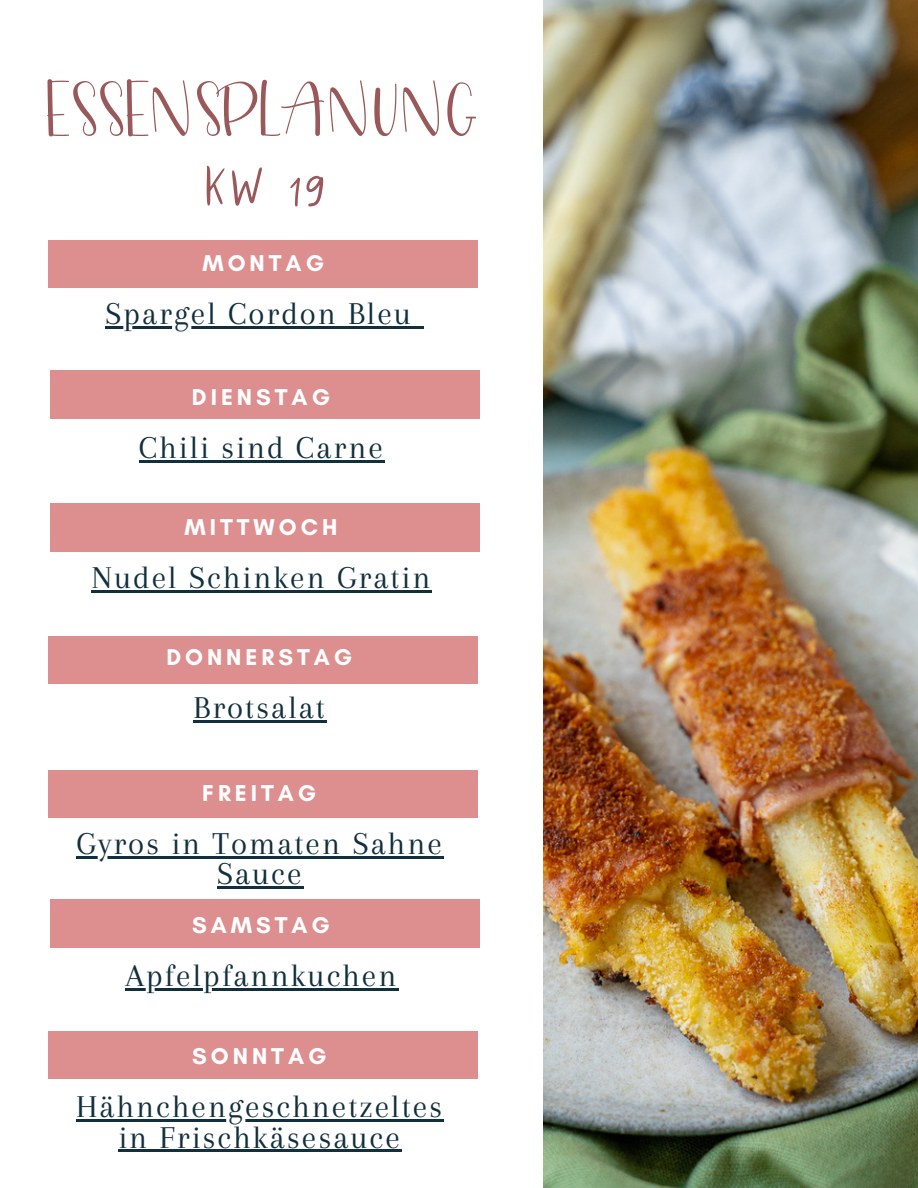
<style>
.page{position:relative;width:918px;height:1188px;background:#fff}
.page>*{position:absolute;margin:0;border:0;box-sizing:border-box;transform-origin:0 0}
.t1{font:57.6px "Just Write Solid";letter-spacing:.02em;color:#99595a}
.t2{font:53.4px "Jenthill Light Caps";color:#99595a}
.t3{font:33px/30.3px "Arapey";letter-spacing:.06em;color:#112f3d;text-align:center}
.t4{font:700 23.4px "Glacial Indifference";letter-spacing:.17em;color:#fff}
</style>
<div class="page">
<img style="left:543px;top:0;width:375px;height:1188px">
<div style="left:48px;top:241px;width:430px;height:47px;background:#dd8e8f"></div>
<div style="left:50px;top:371px;width:430px;height:47px;background:#dd8e8f"></div>
<div style="left:50px;top:504px;width:430px;height:47px;background:#dd8e8f"></div>
<div style="left:48px;top:636px;width:430px;height:47px;background:#dd8e8f"></div>
<div style="left:48px;top:771px;width:430px;height:47px;background:#dd8e8f"></div>
<div style="left:50px;top:900px;width:430px;height:47px;background:#dd8e8f"></div>
<div style="left:48px;top:1031px;width:430px;height:48px;background:#dd8e8f"></div>
<hr style="left:105px;top:327px;width:308px;height:2px;background:#112f3d">
<svg style="left:413px;top:327px;width:10px;height:2px"></svg>
<hr style="left:139px;top:460px;width:246px;height:2px;background:#112f3d">
<hr style="left:91px;top:590px;width:341px;height:2px;background:#112f3d">
<hr style="left:194px;top:720px;width:133px;height:2px;background:#112f3d">
<hr style="left:77px;top:856px;width:367px;height:2px;background:#112f3d">
<hr style="left:217px;top:887px;width:87px;height:2px;background:#112f3d">
<hr style="left:125px;top:989px;width:274px;height:2px;background:#112f3d">
<hr style="left:76px;top:1119px;width:368px;height:3px;background:#112f3d">
<hr style="left:118px;top:1150px;width:284px;height:2px;background:#112f3d">
<p class="t1" style="left:48px;top:75px;width:435px">ESSENSPLANUNG</p>
<p class="t2" style="left:206px;top:153px;width:120px">KW 19</p>
<p class="t4" style="left:202px;top:249px;width:123px">MONTAG</p>
<p class="t3" style="left:105px;top:299px;width:307px">Spargel Cordon Bleu</p>
<p class="t4" style="left:192px;top:383px;width:140px">DIENSTAG</p>
<p class="t3" style="left:139px;top:432px;width:245px">Chili sind Carne</p>
<p class="t4" style="left:185px;top:513px;width:154px">MITTWOCH</p>
<p class="t3" style="left:91px;top:562px;width:340px">Nudel Schinken Gratin</p>
<p class="t4" style="left:166px;top:643px;width:187px">DONNERSTAG</p>
<p class="t3" style="left:194px;top:692px;width:133px">Brotsalat</p>
<p class="t4" style="left:202px;top:779px;width:115px">FREITAG</p>
<p class="t3" style="left:77px;top:828px;width:367px">Gyros in Tomaten Sahne<br>Sauce</p>
<p class="t4" style="left:192px;top:911px;width:139px">SAMSTAG</p>
<p class="t3" style="left:125px;top:961px;width:273px">Apfelpfannkuchen</p>
<p class="t4" style="left:192px;top:1042px;width:136px">SONNTAG</p>
<p class="t3" style="left:76px;top:1092px;width:367px">Hähnchengeschnetzeltes in Frischkäsesauce</p>
</div>
